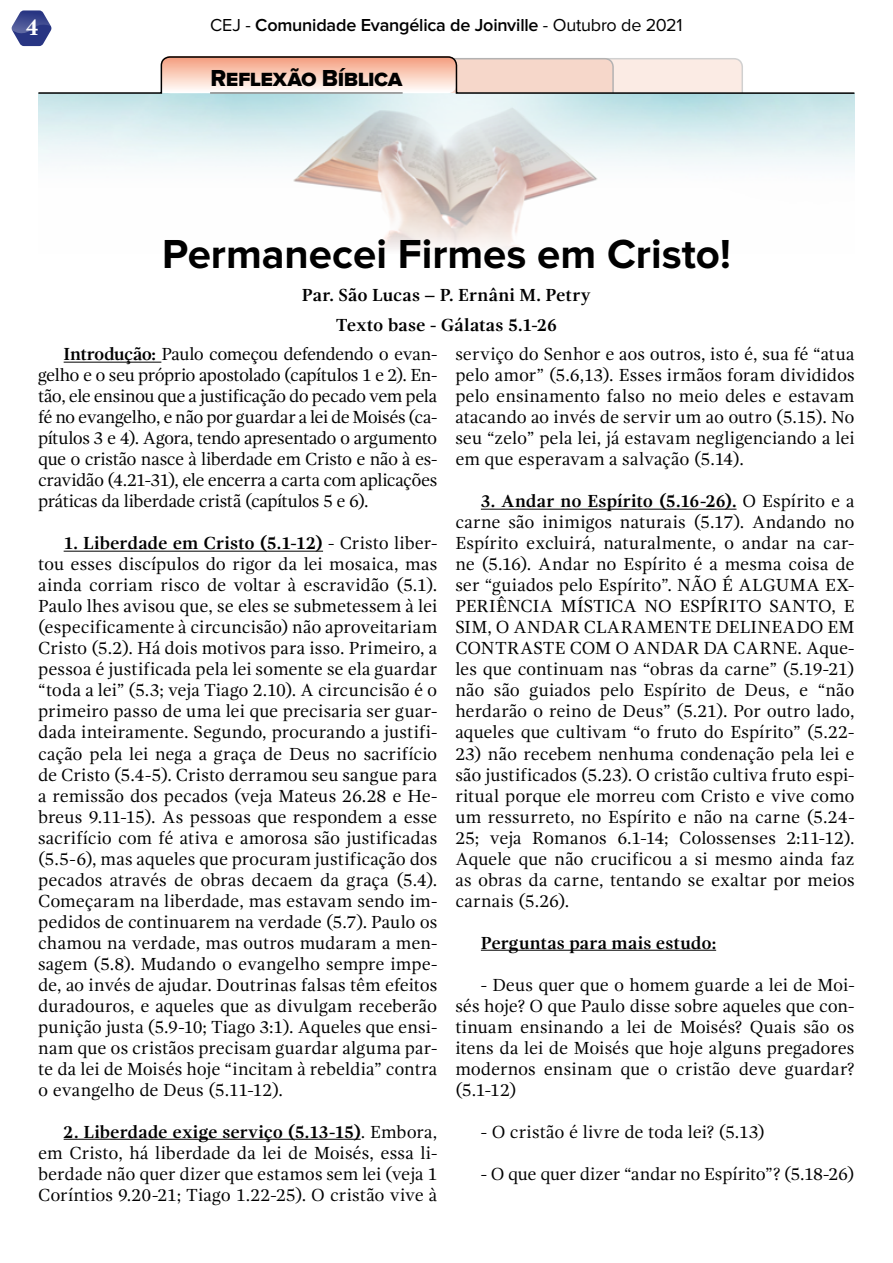
<style>
.page{position:relative;width:893px;height:1263px;background:#fff}
.page>*{position:absolute;margin:0;border:0;box-sizing:border-box;transform-origin:0 0}
.t1{font:700 42px "Proxima Nova";color:#000}
.t2{font:24px "Proxima Nova Extrabld";letter-spacing:-.02em;color:#000}
.t3{font:700 24px "Gandhi Serif";color:#fff}
.t4{font:18px/21px "Gandhi Serif";letter-spacing:-.005em;color:#000;text-align:justify}
.t5{font:700 18px/29.8px "Gandhi Serif";color:#000;text-align:center}
.t6{font:600 18px "Proxima Nova";letter-spacing:-.01em;color:#000}
.s1{font-weight:400}
.s2{font-weight:700}
</style>
<div class="page">
<svg style="left:12px;top:10px;width:39px;height:36px"></svg>
<img style="left:38px;top:95px;width:817px;height:154px">
<hr style="left:64px;top:362px;width:97px;height:1px;background:#000">
<hr style="left:64px;top:551px;width:259px;height:1px;background:#000">
<hr style="left:64px;top:1139px;width:297px;height:1px;background:#000">
<hr style="left:481px;top:509px;width:255px;height:1px;background:#000">
<hr style="left:481px;top:950px;width:235px;height:1px;background:#000">
<svg style="left:38px;top:56px;width:817px;height:39px"></svg>
<hr style="left:210px;top:92px;width:193px;height:2px;background:#878787">
<h2 class="t3" style="left:26px;top:13px;width:15px">4</h2>
<p class="t6" style="left:210px;top:17px;width:474px"><span class="s1">CEJ -</span> Comunidade Evangélica de Joinville <span class="s1">- Outubro de 2021</span></p>
<h2 class="t2" style="left:210px;top:64px;width:194px">Reflexão Bíblica</h2>
<h1 class="t1" style="left:162px;top:230px;width:570px">Permanecei Firmes em Cristo!</h1>
<p class="t5" style="left:302px;top:280px;width:290px">Par. São Lucas – P. Ernâni M. Petry<br>Texto base - Gálatas 5.1-26</p>
<p class="t4" style="left:38px;top:344px;width:401px;text-indent:26px"><span class="s2">Introdução:</span> Paulo começou defendendo o evan&shy;gelho e o seu próprio apostolado (capítulos 1 e 2). En&shy;tão, ele ensinou que a justificação do pecado vem pela fé no evangelho, e não por guardar a lei de Moisés (ca&shy;pítulos 3 e 4). Agora, tendo apresentado o argumento que o cristão nasce à liberdade em Cristo e não à es&shy;cravidão (4.21-31), ele encerra a carta com aplicações práticas da liberdade cristã (capítulos 5 e 6).</p>
<p class="t4" style="left:38px;top:533px;width:401px;text-indent:26px"><span class="s2">1. Liberdade em Cristo (5.1-12)</span> - Cristo liber&shy;tou esses discípulos do rigor da lei mosaica, mas ainda corriam risco de voltar à escravidão (5.1).<br>Paulo lhes avisou que, se eles se submetessem à lei (especificamente à circuncisão) não aproveitariam Cristo (5.2). Há dois motivos para isso. Primeiro, a pessoa é justificada pela lei somente se ela guardar “toda a lei” (5.3; veja Tiago 2.10). A circuncisão é o primeiro passo de uma lei que precisaria ser guar&shy;dada inteiramente. Segundo, procurando a justifi&shy;cação pela lei nega a graça de Deus no sacrifício de Cristo (5.4-5). Cristo derramou seu sangue para a remissão dos pecados (veja Mateus 26.28 e He&shy;breus 9.11-15). As pessoas que respondem a esse sacrifício com fé ativa e amorosa são justificadas (5.5-6), mas aqueles que procuram justificação dos pecados através de obras decaem da graça (5.4).<br>Começaram na liberdade, mas estavam sendo im&shy;pedidos de continuarem na verdade (5.7). Paulo os chamou na verdade, mas outros mudaram a men&shy;sagem (5.8). Mudando o evangelho sempre impe&shy;de, ao invés de ajudar. Doutrinas falsas têm efeitos duradouros, e aqueles que as divulgam receberão punição justa (5.9-10; Tiago 3:1). Aqueles que ensi&shy;nam que os cristãos precisam guardar alguma par&shy;te da lei de Moisés hoje “incitam à rebeldia” contra o evangelho de Deus (5.11-12).</p>
<p class="t4" style="left:38px;top:1121px;width:401px;text-indent:26px"><span class="s2">2. Liberdade exige serviço (5.13-15)</span>. Embora, em Cristo, há liberdade da lei de Moisés, essa li&shy;berdade não quer dizer que estamos sem lei (veja 1<br>Coríntios 9.20-21; Tiago 1.22-25). O cristão vive à</p>
<p class="t4" style="left:455px;top:344px;width:401px">serviço do Senhor e aos outros, isto é, sua fé “atua pelo amor” (5.6,13). Esses irmãos foram divididos pelo ensinamento falso no meio deles e estavam atacando ao invés de servir um ao outro (5.15). No seu “zelo” pela lei, já estavam negligenciando a lei em que esperavam a salvação (5.14).</p>
<p class="t4" style="left:455px;top:491px;width:401px;text-indent:26px"><span class="s2">3. Andar no Espírito (5.16-26).</span> O Espírito e a carne são inimigos naturais (5.17). Andando no Espírito excluirá, naturalmente, o andar na car&shy;ne (5.16). Andar no Espírito é a mesma coisa de ser “guiados pelo Espírito”. NÃO É ALGUMA EX-PERIÊNCIA MÍSTICA NO ESPÍRITO SANTO, E SIM, O ANDAR CLARAMENTE DELINEADO EM CONTRASTE COM O ANDAR DA CARNE. Aque&shy;les que continuam nas “obras da carne” (5.19-21) não são guiados pelo Espírito de Deus, e “não herdarão o reino de Deus” (5.21). Por outro lado, aqueles que cultivam “o fruto do Espírito” (5.22-</p>
<p class="t4" style="left:455px;top:743px;width:401px">23) não recebem nenhuma condenação pela lei e são justificados (5.23). O cristão cultiva fruto espi&shy;ritual porque ele morreu com Cristo e vive como um ressurreto, no Espírito e não na carne (5.24- 25; veja Romanos 6.1-14; Colossenses 2:11-12).<br>Aquele que não crucificou a si mesmo ainda faz as obras da carne, tentando se exaltar por meios carnais (5.26).</p>
<p class="t5" style="left:481px;top:927px;width:237px">Perguntas para mais estudo:</p>
<p class="t4" style="left:455px;top:974px;width:401px;text-indent:26px">- Deus quer que o homem guarde a lei de Moi&shy;sés hoje? O que Paulo disse sobre aqueles que con&shy;tinuam ensinando a lei de Moisés? Quais são os itens da lei de Moisés que hoje alguns pregadores modernos ensinam que o cristão deve guardar? (5.1-12)</p>
<p class="t4" style="left:481px;top:1121px;width:286px">- O cristão é livre de toda lei? (5.13)</p>
<p class="t4" style="left:481px;top:1163px;width:375px">- O que quer dizer “andar no Espírito”? (5.18-26)</p>
</div>
